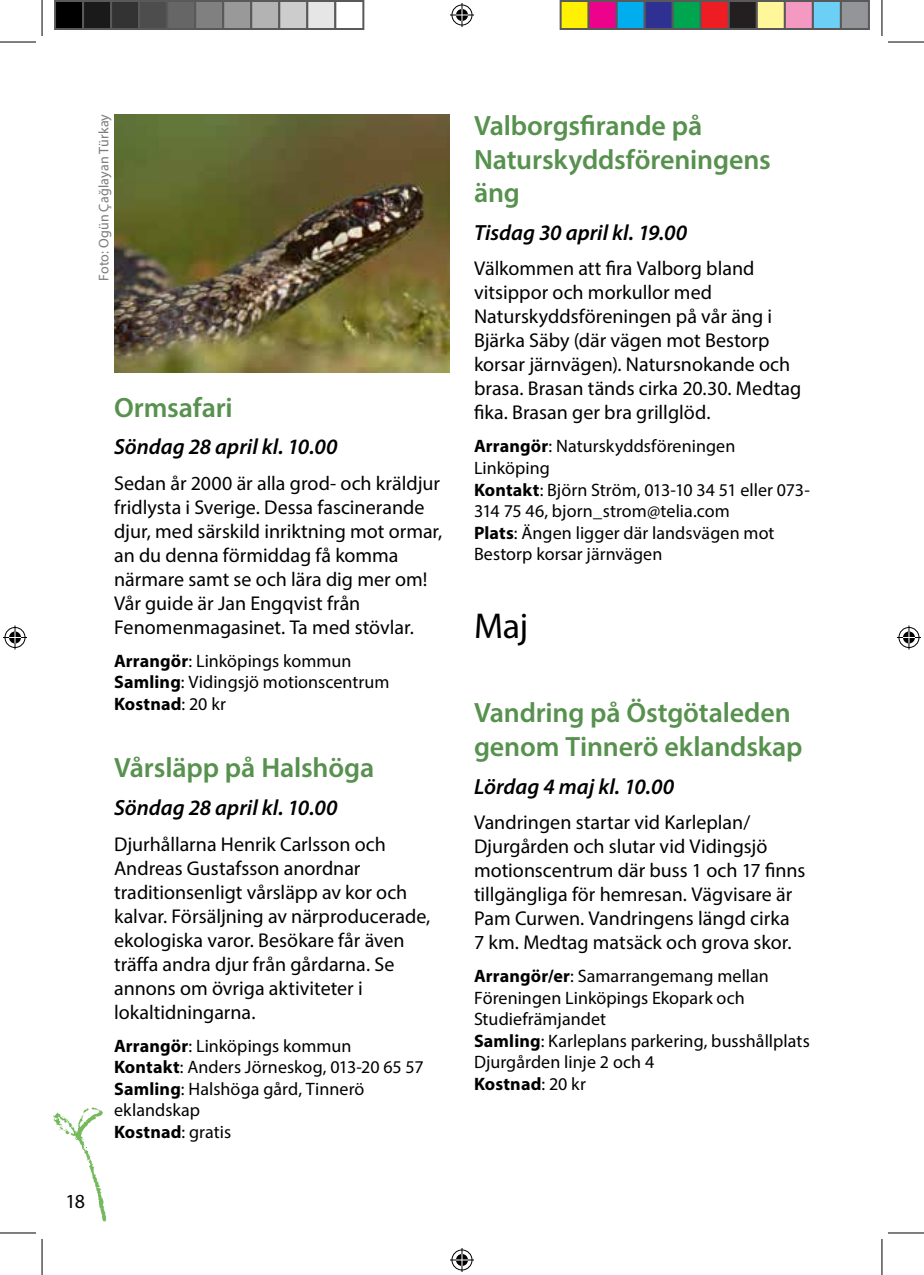
<style>
.page{position:relative;width:924px;height:1275px;background:#fff}
.page>*{position:absolute;margin:0;border:0;box-sizing:border-box;transform-origin:0 0}
.t1{font:36px "Myriad Pro";color:#000}
.t2{font:600 28px/33.6px "Myriad Pro";letter-spacing:-.005em;color:#57914e}
.t3{font:italic 600 22px "Myriad Pro";color:#000}
.t4{font:20px/24px "Myriad Pro";color:#000}
.t5{font:18px/21.6px "Myriad Pro";color:#000}
.t6{font:14px "Myriad Pro";letter-spacing:.01em;color:#7c7b7b}
.s1{font-weight:700}
</style>
<div class="page">
<svg style="left:54px;top:1107px;width:52px;height:114px"></svg>
<img style="left:114px;top:114px;width:336px;height:259px">
<hr style="left:0;top:42px;width:36px;height:1px;background:#000">
<hr style="left:887px;top:42px;width:36px;height:1px;background:#000">
<hr style="left:0;top:1232px;width:36px;height:1px;background:#000">
<hr style="left:887px;top:1232px;width:36px;height:1px;background:#000">
<hr style="left:42px;top:0;width:1px;height:36px;background:#000">
<hr style="left:42px;top:1239px;width:1px;height:36px;background:#000">
<hr style="left:881px;top:0;width:1px;height:36px;background:#000">
<hr style="left:881px;top:1239px;width:1px;height:36px;background:#000">
<svg style="left:450px;top:3px;width:24px;height:24px"></svg>
<svg style="left:450px;top:1248px;width:24px;height:24px"></svg>
<svg style="left:3px;top:625px;width:24px;height:24px"></svg>
<svg style="left:897px;top:625px;width:23px;height:24px"></svg>
<div style="left:55px;top:1px;width:28px;height:28px;background:#000"></div>
<div style="left:54px;top:0;width:30px;height:30px;border:2px solid #595959"></div>
<div style="left:83px;top:1px;width:28px;height:28px;background:#1a1a1a"></div>
<div style="left:82px;top:0;width:30px;height:30px;border:2px solid #595959"></div>
<div style="left:111px;top:1px;width:28px;height:28px;background:#333"></div>
<div style="left:110px;top:0;width:30px;height:30px;border:2px solid #595959"></div>
<div style="left:139px;top:1px;width:28px;height:28px;background:#4d4d4d"></div>
<div style="left:138px;top:0;width:30px;height:30px;border:2px solid #595959"></div>
<div style="left:167px;top:1px;width:28px;height:28px;background:#666"></div>
<div style="left:166px;top:0;width:30px;height:30px;border:2px solid #595959"></div>
<div style="left:195px;top:1px;width:28px;height:28px;background:#808080"></div>
<div style="left:194px;top:0;width:30px;height:30px;border:2px solid #595959"></div>
<div style="left:223px;top:1px;width:28px;height:28px;background:#999"></div>
<div style="left:222px;top:0;width:30px;height:30px;border:2px solid #595959"></div>
<div style="left:251px;top:1px;width:28px;height:28px;background:#b3b3b3"></div>
<div style="left:250px;top:0;width:30px;height:30px;border:2px solid #595959"></div>
<div style="left:279px;top:1px;width:28px;height:28px;background:#ccc"></div>
<div style="left:278px;top:0;width:30px;height:30px;border:2px solid #595959"></div>
<div style="left:307px;top:1px;width:28px;height:28px;background:#e6e6e6"></div>
<div style="left:306px;top:0;width:30px;height:30px;border:2px solid #595959"></div>
<div style="left:334px;top:0;width:30px;height:30px;border:2px solid #595959"></div>
<div style="left:560px;top:1px;width:28px;height:28px;background:#fff101"></div>
<div style="left:559px;top:0;width:30px;height:30px;border:2px solid #595959"></div>
<div style="left:588px;top:1px;width:28px;height:28px;background:#ed028c"></div>
<div style="left:587px;top:0;width:30px;height:30px;border:2px solid #595959"></div>
<div style="left:616px;top:1px;width:28px;height:28px;background:#00aeef"></div>
<div style="left:615px;top:0;width:30px;height:30px;border:2px solid #595959"></div>
<div style="left:644px;top:1px;width:28px;height:28px;background:#2e3092"></div>
<div style="left:643px;top:0;width:30px;height:30px;border:2px solid #595959"></div>
<div style="left:672px;top:1px;width:28px;height:28px;background:#00a54f"></div>
<div style="left:671px;top:0;width:30px;height:30px;border:2px solid #595959"></div>
<div style="left:700px;top:1px;width:28px;height:28px;background:#ee1d23"></div>
<div style="left:699px;top:0;width:30px;height:30px;border:2px solid #595959"></div>
<div style="left:728px;top:1px;width:28px;height:28px;background:#231f20"></div>
<div style="left:727px;top:0;width:30px;height:30px;border:2px solid #595959"></div>
<div style="left:756px;top:1px;width:28px;height:28px;background:#fff79a"></div>
<div style="left:755px;top:0;width:30px;height:30px;border:2px solid #595959"></div>
<div style="left:784px;top:1px;width:28px;height:28px;background:#f499c2"></div>
<div style="left:783px;top:0;width:30px;height:30px;border:2px solid #595959"></div>
<div style="left:812px;top:1px;width:28px;height:28px;background:#6bcff6"></div>
<div style="left:811px;top:0;width:30px;height:30px;border:2px solid #595959"></div>
<div style="left:840px;top:1px;width:28px;height:28px;background:#939598"></div>
<div style="left:839px;top:0;width:30px;height:30px;border:2px solid #595959"></div>
<p class="t6" style="left:95px;top:281px;width:169px;rotate:-90deg">Foto: Ogün Çağlayan Türkay</p>
<p class="t4" style="left:65px;top:1189px;width:21px">18</p>
<h2 class="t2" style="left:114px;top:389px;width:120px">Ormsafari</h2>
<p class="t3" style="left:114px;top:433px;width:225px">Söndag 28 april kl. 10.00</p>
<p class="t4" style="left:114px;top:470px;width:329px">Sedan år 2000 är alla grod- och kräldjur fridlysta i Sverige. Dessa fascinerande djur, med särskild inriktning mot ormar, an du denna förmiddag få komma närmare samt se och lära dig mer om!<br>Vår guide är Jan Engqvist från Fenomenmagasinet. Ta med stövlar.</p>
<p class="t5" style="left:114px;top:649px;width:277px"><span class="s1">Arrangör</span>: Linköpings kommun<br><span class="s1">Samling</span>: Vidingsjö motionscentrum<br><span class="s1">Kostnad</span>: 20 kr</p>
<h2 class="t2" style="left:114px;top:750px;width:261px">Vårsläpp på Halshöga</h2>
<p class="t3" style="left:114px;top:794px;width:225px">Söndag 28 april kl. 10.00</p>
<p class="t4" style="left:114px;top:831px;width:318px">Djurhållarna Henrik Carlsson och Andreas Gustafsson anordnar traditionsenligt vårsläpp av kor och kalvar. Försäljning av närproducerade, ekologiska varor. Besökare får även träffa andra djur från gårdarna. Se annons om övriga aktiviteter i lokaltidningarna.</p>
<p class="t5" style="left:114px;top:1034px;width:311px"><span class="s1">Arrangör</span>: Linköpings kommun<br><span class="s1">Kontakt</span>: Anders Jörneskog, 013-20 65 57<br><span class="s1">Samling</span>: Halshöga gård, Tinnerö eklandskap<br><span class="s1">Kostnad</span>: gratis</p>
<h2 class="t2" style="left:474px;top:108px;width:298px">Valborgsfirande på<br>Naturskyddsföreningens äng</h2>
<p class="t3" style="left:474px;top:219px;width:215px">Tisdag 30 april kl. 19.00</p>
<p class="t4" style="left:474px;top:256px;width:328px">Välkommen att fira Valborg bland vitsippor och morkullor med Naturskyddsföreningen på vår äng i Bjärka Säby (där vägen mot Bestorp korsar järnvägen). Natursnokande och brasa. Brasan tänds cirka 20.30. Medtag fika. Brasan ger bra grillglöd.</p>
<p class="t5" style="left:474px;top:435px;width:337px"><span class="s1">Arrangör</span>: Naturskyddsföreningen<br>Linköping<br><span class="s1">Kontakt</span>: Björn Ström, 013-10 34 51 eller 073-<br>314 75 46, bjorn_strom@telia.com<br><span class="s1">Plats</span>: Ängen ligger där landsvägen mot<br>Bestorp korsar järnvägen</p>
<h1 class="t1" style="left:474px;top:603px;width:56px">Maj</h1>
<h2 class="t2" style="left:474px;top:695px;width:330px">Vandring på Östgötaleden genom Tinnerö eklandskap</h2>
<p class="t3" style="left:474px;top:772px;width:201px">Lördag 4 maj kl. 10.00</p>
<p class="t4" style="left:474px;top:810px;width:333px">Vandringen startar vid Karleplan/ Djurgården och slutar vid Vidingsjö motionscentrum där buss 1 och 17 finns tillgängliga för hemresan. Vägvisare är Pam Curwen. Vandringens längd cirka<br>7 km. Medtag matsäck och grova skor.</p>
<p class="t5" style="left:474px;top:965px;width:337px"><span class="s1">Arrangör/er</span>: Samarrangemang mellan<br>Föreningen Linköpings Ekopark och<br>Studiefrämjandet<br><span class="s1">Samling</span>: Karleplans parkering, busshållplats<br>Djurgården linje 2 och 4<br><span class="s1">Kostnad</span>: 20 kr</p>
</div>
